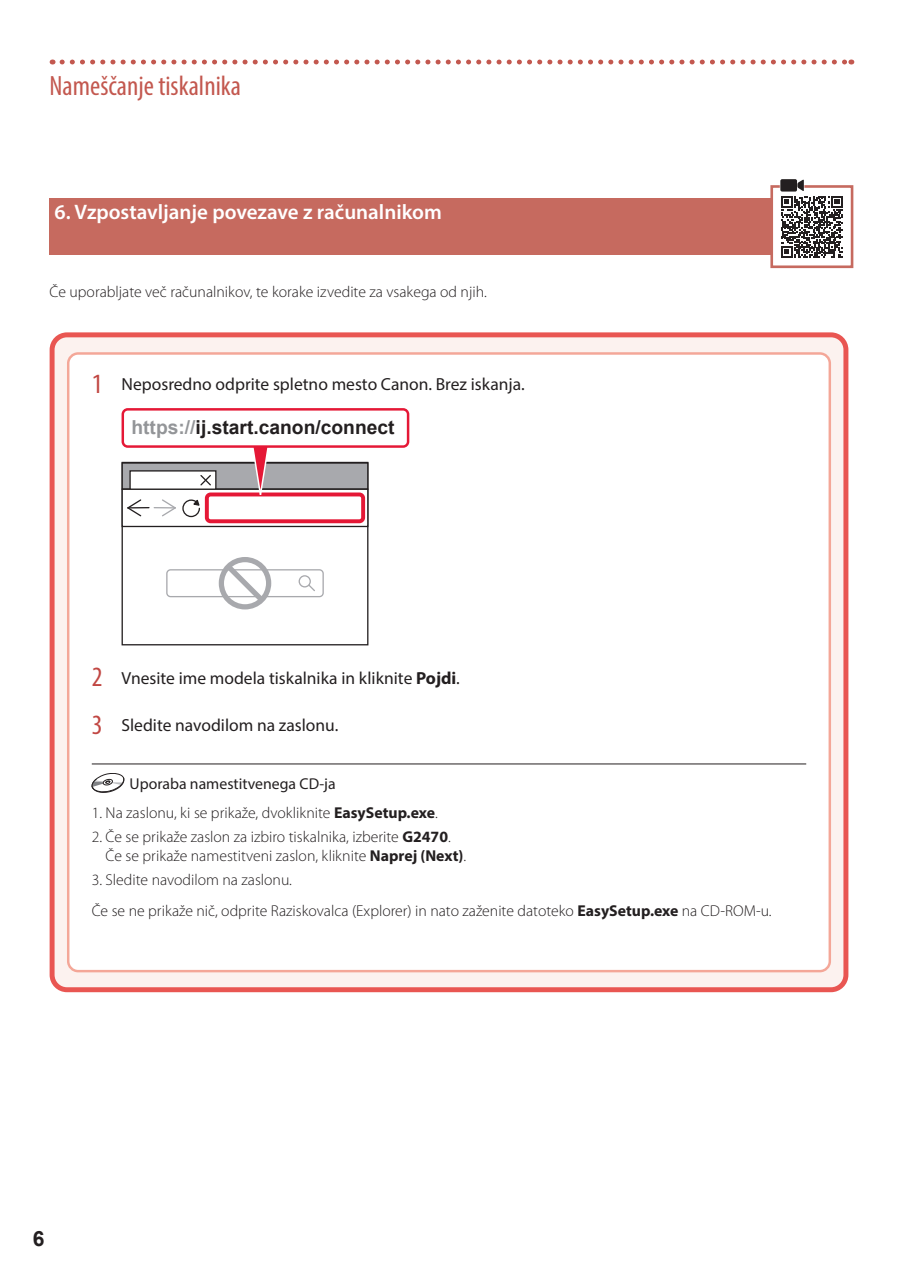
<style>
.page{position:relative;width:903px;height:1275px;background:#fff}
.page>*{position:absolute;margin:0;border:0;box-sizing:border-box;transform-origin:0 0}
.t1{font:condensed 28px "Myriad Pro";color:#c3584f}
.t2{font:600 21px "Myriad Pro";color:#fff}
.t3{font:700 21px "Arial";color:#231f20}
.t4{font:700 19.25px "Arial";color:#231f20}
.t5{font:17.5px "Myriad Pro";color:#231f20}
.t6{font:300 15.75px/18.9px "Myriad Pro";color:#231f20}
.t7{font:15.75px "Myriad Pro";color:#231f20}
.s1{font-stretch:condensed;font-size:28px;color:#c14743}
.s2{color:#939598}
.s3{font-weight:700}
</style>
<div class="page">
<div style="left:52px;top:335px;width:794px;height:655px;background:#fcf2ef;border-radius:15px"></div>
<div style="left:50px;top:332px;width:798px;height:660px;border:5px solid #e95652;border-radius:15px"></div>
<div style="left:68px;top:353px;width:762px;height:618px;background:#fff;border-radius:10px"></div>
<svg style="left:62px;top:60px;width:790px;height:4px"></svg>
<div style="left:50px;top:198px;width:803px;height:57px;background:#c66a5f"></div>
<div style="left:774px;top:189px;width:75px;height:75px;background:#fff"></div>
<div style="left:770px;top:185px;width:83px;height:83px;border:3px solid #c66a5f"></div>
<svg style="left:781px;top:179px;width:62px;height:79px"></svg>
<hr style="left:92px;top:763px;width:714px;height:1px;background:#231f20">
<div style="left:122px;top:462px;width:246px;height:183px;border:1px solid #231f20"></div>
<div style="left:122px;top:463px;width:246px;height:26px;background:#a8a9ad"></div>
<div style="left:122px;top:462px;width:246px;height:28px;border:1px solid #231f20"></div>
<div style="left:130px;top:471px;width:86px;height:18px;background:#fff"></div>
<div style="left:129px;top:470px;width:87px;height:20px;border:1px solid #231f20"></div>
<div style="left:122px;top:489px;width:246px;height:38px;border:1px solid #231f20"></div>
<div style="left:166px;top:569px;width:158px;height:28px;border:1px solid #a8a9ad;border-radius:4px"></div>
<div style="left:205px;top:492px;width:160px;height:31px;border:4px solid #e51836;border-radius:4px"></div>
<svg style="left:200px;top:475px;width:11px;height:11px"></svg>
<svg style="left:127px;top:499px;width:73px;height:19px"></svg>
<div style="left:299px;top:575px;width:12px;height:12px;border:1px solid #a8a9ad;border-radius:50%"></div>
<svg style="left:307px;top:583px;width:8px;height:8px"></svg>
<div style="left:219px;top:557px;width:52px;height:52px;border:5px solid #a8a9ad;border-radius:50%"></div>
<svg style="left:221px;top:559px;width:48px;height:48px"></svg>
<svg style="left:251px;top:448px;width:19px;height:48px"></svg>
<div style="left:122px;top:408px;width:287px;height:40px;border:2px solid #e51836;border-radius:5px"></div>
<svg style="left:92px;top:773px;width:32px;height:20px"></svg>
<h1 class="t1" style="left:50px;top:69px;width:193px">Nameščanje tiskalnika</h1>
<h2 class="t2" style="left:55px;top:199px;width:389px">6. Vzpostavljanje povezave z računalnikom</h2>
<p class="t6" style="left:50px;top:282px;width:439px">Če uporabljate več računalnikov, te korake izvedite za vsakega od njih.</p>
<p class="t5" style="left:92px;top:373px;width:434px"><span class="s1">1</span> Neposredno odprite spletno mesto Canon. Brez iskanja.</p>
<p class="t4" style="left:131px;top:414px;width:265px"><span class="s2">https://</span>ij.start.canon/connect</p>
<p class="t5" style="left:92px;top:667px;width:370px"><span class="s1">2</span> Vnesite ime modela tiskalnika in kliknite <span class="s3">Pojdi</span>.</p>
<p class="t5" style="left:92px;top:714px;width:248px"><span class="s1">3</span> Sledite navodilom na zaslonu.</p>
<p class="t7" style="left:130px;top:774px;width:207px">Uporaba namestitvenega CD-ja</p>
<p class="t6" style="left:92px;top:803px;width:347px">1. Na zaslonu, ki se prikaže, dvokliknite <span class="s3">EasySetup.exe</span>.</p>
<p class="t6" style="left:106px;top:827px;width:362px;text-indent:-14px">2. Če se prikaže zaslon za izbiro tiskalnika, izberite <span class="s3">G2470</span>.<br>Če se prikaže namestitveni zaslon, kliknite <span class="s3">Naprej (Next)</span>.</p>
<p class="t6" style="left:92px;top:864px;width:681px;line-height:31.2px">3. Sledite navodilom na zaslonu.<br>Če se ne prikaže nič, odprite Raziskovalca (Explorer) in nato zaženite datoteko <span class="s3">EasySetup.exe</span> na CD-ROM-u.</p>
<h2 class="t3" style="left:33px;top:1223px;width:13px">6</h2>
</div>
